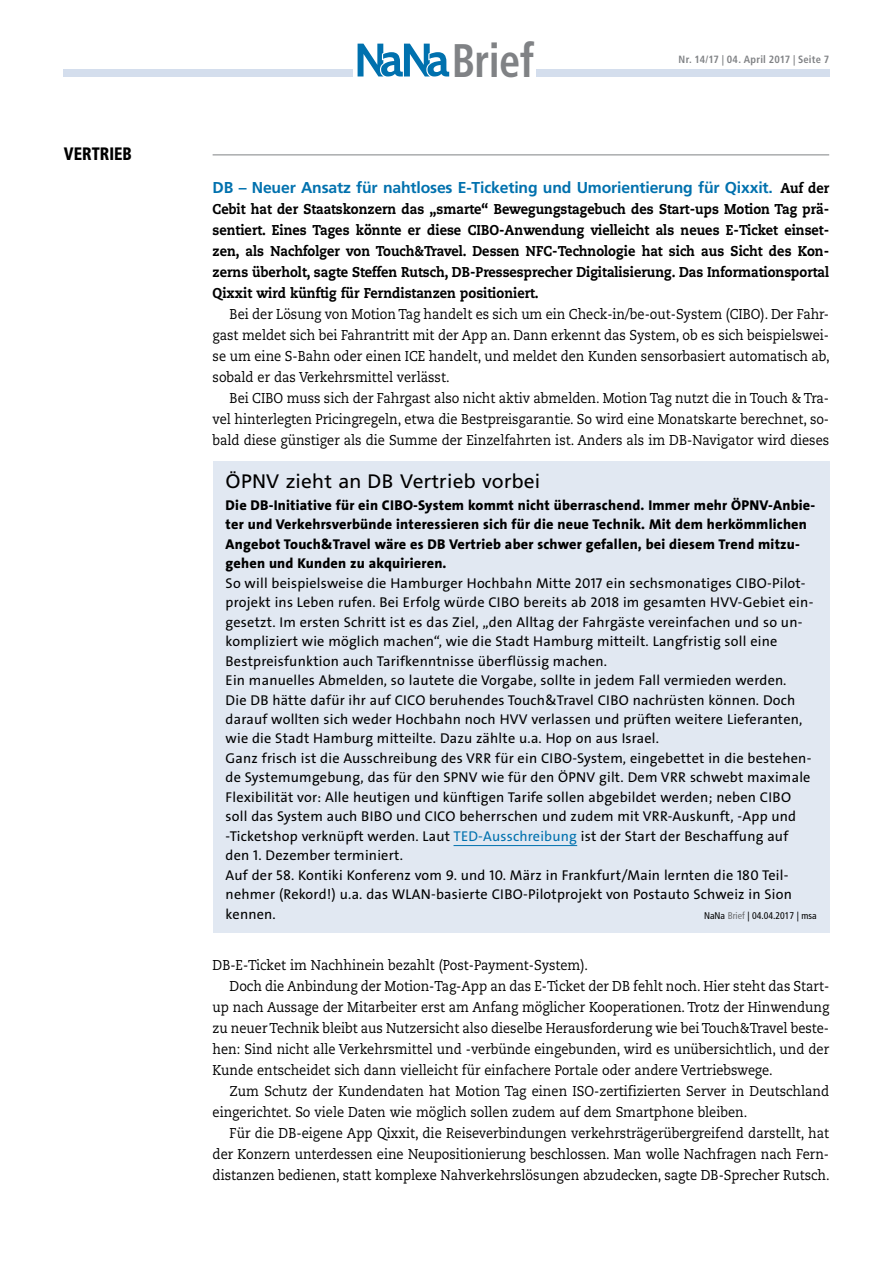
<style>
.page{position:relative;width:893px;height:1263px;background:#fff}
.page>*{position:absolute;margin:0;border:0;box-sizing:border-box;transform-origin:0 0}
.t1{font:700 condensed 47.1px "Frutiger LT Std";letter-spacing:-.015em;color:#808285;scale:.9 1}
.t2{font:19.5px "Frutiger LT Std";letter-spacing:.01em;color:#000}
.t3{font:900 condensed 18px "Frutiger LT Std";color:#000;scale:.9 1}
.t4{font:700 15.75px "Frutiger LT Std";letter-spacing:-.01em;color:#0071ae}
.t5{font:14.25px/21px "Caecilia LT Std";color:#000;text-align:justify;scale:.9 1}
.t6{font:14.25px/19.5px "The Sans Os F";letter-spacing:.015em;color:#000}
.t7{font:800 14.25px/21px "Caecilia LT Std";color:#000;text-align:justify;scale:.9 1}
.t8{font:800 14.25px/19.5px "The Sans Os F";letter-spacing:.015em;color:#000}
.t9{font:700 condensed 10.5px "Frutiger LT Std";letter-spacing:.015em;color:#808285}
.t10{font:condensed 9.75px "Frutiger LT Std";color:#000}
.s1{font-family:"Caecilia LT Std";font-weight:800;font-size:14.25px;color:#000}
.s2{color:#0071ae}
.s3{color:#6d6e71}
</style>
<div class="page">
<div style="left:64px;top:69px;width:289px;height:8px;background:#d4deed"></div>
<div style="left:536px;top:69px;width:293px;height:8px;background:#d4deed"></div>
<svg style="left:358px;top:44px;width:91px;height:33px"></svg>
<hr style="left:213px;top:154px;width:616px;height:1px;background:#808285">
<div style="left:213px;top:461px;width:616px;height:471px;background:#e1e8f2"></div>
<hr style="left:453px;top:845px;width:124px;height:1px;background:#0071ae">
<p class="t3" style="left:64px;top:142px;width:77px">VERTRIEB</p>
<h1 class="t1" style="left:452px;top:32px;width:93px">Brief</h1>
<p class="t9" style="left:679px;top:53px;width:152px">Nr. 14/17 | 04. April 2017 | Seite 7</p>
<p class="t4" style="left:213px;top:179px;width:618px">DB – Neuer Ansatz für nahtloses E-Ticketing und Umorientierung für Qixxit. <span class="s1">Auf der</span></p>
<p class="t7" style="left:213px;top:199px;width:687px">Cebit hat der Staatskonzern das „smarte“ Bewegungstagebuch des Start-ups Motion Tag prä&shy;sentiert. Eines Tages könnte er diese CIBO-Anwendung vielleicht als neues E-Ticket einset&shy;zen, als Nachfolger von Touch&amp;Travel. Dessen NFC-Technologie hat sich aus Sicht des Kon&shy;zerns überholt, sagte Steffen Rutsch, DB-Pressesprecher Digitalisierung. Das Informationsportal Qixxit wird künftig für Ferndistanzen positioniert.</p>
<p class="t5" style="left:213px;top:304px;width:687px;text-indent:17px">Bei der Lösung von Motion Tag handelt es sich um ein Check-in/be-out-System (CIBO). Der Fahr&shy;gast meldet sich bei Fahrantritt mit der App an. Dann erkennt das System, ob es sich beispielswei&shy;se um eine S-Bahn oder einen ICE handelt, und meldet den Kunden sensorbasiert automatisch ab, sobald er das Verkehrsmittel verlässt.</p>
<p class="t5" style="left:213px;top:388px;width:687px;text-indent:17px">Bei CIBO muss sich der Fahrgast also nicht aktiv abmelden. Motion Tag nutzt die in Touch &amp; Tra&shy;vel hinterlegten Pricingregeln, etwa die Bestpreisgarantie. So wird eine Monatskarte berechnet, so&shy;bald diese günstiger als die Summe der Einzelfahrten ist. Anders als im DB-Navigator wird dieses</p>
<h2 class="t2" style="left:226px;top:470px;width:316px">ÖPNV zieht an DB Vertrieb vorbei</h2>
<p class="t8" style="left:226px;top:495px;width:591px">Die DB-Initiative für ein CIBO-System kommt nicht überraschend. Immer mehr ÖPNV-Anbie&shy;ter und Verkehrsverbünde interessieren sich für die neue Technik. Mit dem herkömmlichen Angebot Touch&amp;Travel wäre es DB Vertrieb aber schwer gefallen, bei diesem Trend mitzu&shy;gehen und Kunden zu akquirieren.</p>
<p class="t6" style="left:226px;top:573px;width:589px">So will beispielsweise die Hamburger Hochbahn Mitte 2017 ein sechsmonatiges CIBO-Pilot&shy;projekt ins Leben rufen. Bei Erfolg würde CIBO bereits ab 2018 im gesamten HVV-Gebiet ein&shy;gesetzt. Im ersten Schritt ist es das Ziel, „den Alltag der Fahrgäste vereinfachen und so un&shy;kompliziert wie möglich machen“, wie die Stadt Hamburg mitteilt. Langfristig soll eine Bestpreisfunktion auch Tarifkenntnisse überflüssig machen.<br>Ein manuelles Abmelden, so lautete die Vorgabe, sollte in jedem Fall vermieden werden.<br>Die DB hätte dafür ihr auf CICO beruhendes Touch&amp;Travel CIBO nachrüsten können. Doch darauf wollten sich weder Hochbahn noch HVV verlassen und prüften weitere Lieferanten, wie die Stadt Hamburg mitteilte. Dazu zählte u.a. Hop on aus Israel.<br>Ganz frisch ist die Ausschreibung des VRR für ein CIBO-System, eingebettet in die bestehen&shy;de Systemumgebung, das für den SPNV wie für den ÖPNV gilt. Dem VRR schwebt maximale Flexibilität vor: Alle heutigen und künftigen Tarife sollen abgebildet werden; neben CIBO soll das System auch BIBO und CICO beherrschen und zudem mit VRR-Auskunft, -App und -Ticketshop verknüpft werden. Laut <span class="s2">TED-Ausschreibung</span> ist der Start der Beschaffung auf den 1. Dezember terminiert.<br>Auf der 58. Kontiki Konferenz vom 9. und 10. März in Frankfurt/Main lernten die 180 Teil&shy;nehmer (Rekord!) u.a. das WLAN-basierte CIBO-Pilotprojekt von Postauto Schweiz in Sion kennen.</p>
<p class="t10" style="left:704px;top:910px;width:114px">NaNa <span class="s3">Brief</span> | 04.04.2017 | msa</p>
<p class="t5" style="left:213px;top:955px;width:419px">DB-E-Ticket im Nachhinein bezahlt (Post-Payment-System).</p>
<p class="t5" style="left:230px;top:976px;width:668px">Doch die Anbindung der Motion-Tag-App an das E-Ticket der DB fehlt noch. Hier steht das Start-</p>
<p class="t5" style="left:213px;top:997px;width:687px">up nach Aussage der Mitarbeiter erst am Anfang möglicher Kooperationen. Trotz der Hinwendung</p>
<p class="t5" style="left:213px;top:1018px;width:687px">zu neuer Technik bleibt aus Nutzersicht also dieselbe Herausforderung wie bei Touch&amp;Travel beste-</p>
<p class="t5" style="left:213px;top:1039px;width:687px">hen: Sind nicht alle Verkehrsmittel und -verbünde eingebunden, wird es unübersichtlich, und der</p>
<p class="t5" style="left:213px;top:1060px;width:624px">Kunde entscheidet sich dann vielleicht für einfachere Portale oder andere Vertriebswege.</p>
<p class="t5" style="left:230px;top:1081px;width:668px">Zum Schutz der Kundendaten hat Motion Tag einen ISO-zertifizierten Server in Deutschland</p>
<p class="t5" style="left:213px;top:1102px;width:596px">eingerichtet. So viele Daten wie möglich sollen zudem auf dem Smartphone bleiben.</p>
<p class="t5" style="left:230px;top:1123px;width:668px">Für die DB-eigene App Qixxit, die Reiseverbindungen verkehrsträgerübergreifend darstellt, hat</p>
<p class="t5" style="left:213px;top:1144px;width:687px">der Konzern unterdessen eine Neupositionierung beschlossen. Man wolle Nachfragen nach Fern-</p>
<p class="t5" style="left:213px;top:1165px;width:687px">distanzen bedienen, statt komplexe Nahverkehrslösungen abzudecken, sagte DB-Sprecher Rutsch.</p>
</div>
